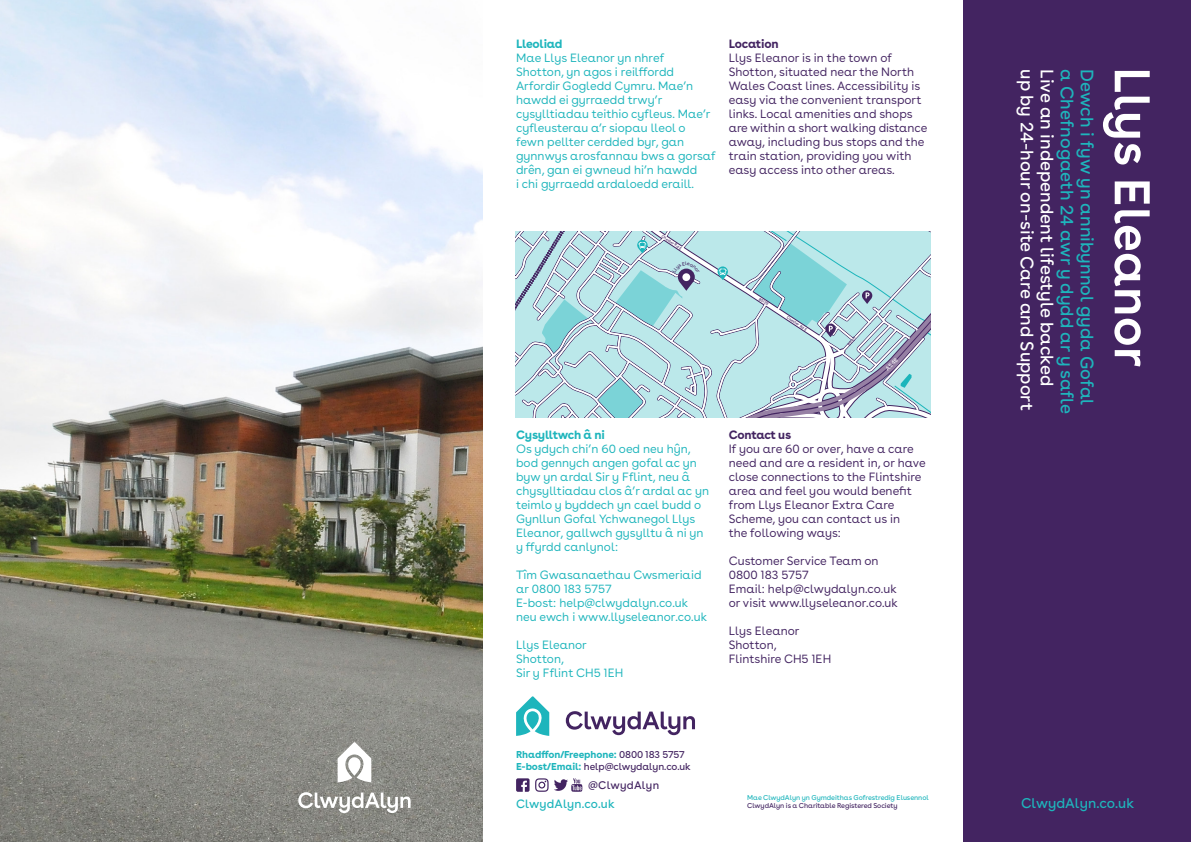
<style>
.page{position:relative;width:1191px;height:842px;background:#fff}
.page>*{position:absolute;margin:0;border:0;box-sizing:border-box;transform-origin:0 0}
.t1{font:600 50px "Buenos Aires";color:#fff}
.t2{font:18px "Buenos Aires";color:#fff}
.t3{font:18px "Buenos Aires";color:#1eb5bc}
.t4{font:14px "Buenos Aires";color:#1eb5bc}
.t5{font:12px/14px "Buenos Aires";color:#1eb5bc}
.t6{font:12px/14px "Buenos Aires";color:#432461}
.t7{font:700 12px "Buenos Aires";letter-spacing:-.02em;color:#1eb5bc}
.t8{font:700 12px "Buenos Aires";letter-spacing:-.02em;color:#432461}
.t9{font:12px "Buenos Aires";letter-spacing:.01em;color:#1eb5bc}
.t10{font:11px "Buenos Aires";letter-spacing:.02em;color:#432461}
.t11{font:700 10px/12px "Buenos Aires";letter-spacing:-.01em;color:#1eb5bc}
.t12{font:7px "Buenos Aires";letter-spacing:-.01em;color:#1eb5bc}
.t13{font:7px "Buenos Aires";letter-spacing:-.01em;color:#432461}
.t14{font:5.8px "Buenos Aires";color:#fff}
.t15{font:3.9px "Buenos Aires";color:#432461}
.s1{font-weight:400;color:#432461}
</style>
<div class="page">
<img style="left:0;top:0;width:482px;height:842px">
<div style="left:963px;top:0;width:228px;height:842px;background:#432461"></div>
<svg style="left:566px;top:711px;width:129px;height:24px"></svg>
<svg style="left:516px;top:696px;width:33px;height:40px"></svg>
<svg style="left:535px;top:778px;width:13px;height:14px"></svg>
<svg style="left:516px;top:778px;width:13px;height:14px"></svg>
<svg style="left:554px;top:778px;width:28px;height:14px"></svg>
<svg style="left:298px;top:792px;width:112px;height:21px"></svg>
<svg style="left:337px;top:742px;width:34px;height:40px"></svg>
<svg style="left:516px;top:231px;width:414px;height:187px;background:#b1d6de"></svg>
<p class="t7" style="left:516px;top:34px;width:48px">Lleoliad</p>
<p class="t5" style="left:516px;top:50px;width:201px">Mae Llys Eleanor yn nhref<br>Shotton, yn agos i reilffordd<br>Arfordir Gogledd Cymru. Mae’n hawdd ei gyrraedd trwy’r cysylltiadau teithio cyfleus. Mae’r cyfleusterau a’r siopau lleol o fewn pellter cerdded byr, gan gynnwys arosfannau bws a gorsaf drên, gan ei gwneud hi’n hawdd<br>i chi gyrraedd ardaloedd eraill.</p>
<p class="t8" style="left:729px;top:34px;width:51px">Location</p>
<p class="t6" style="left:729px;top:50px;width:200px">Llys Eleanor is in the town of Shotton, situated near the North Wales Coast lines. Accessibility is easy via the convenient transport links. Local amenities and shops are within a short walking distance away, including bus stops and the train station, providing you with easy access into other areas.</p>
<p class="t15" style="left:663px;top:233px;width:25px;rotate:33deg">Chester Rd E</p>
<p class="t15" style="left:761px;top:296px;width:12px;rotate:33deg">B5129</p>
<p class="t15" style="left:789px;top:314px;width:25px;rotate:33deg">Chester Rd E</p>
<p class="t15" style="left:846px;top:343px;width:11px;rotate:-48deg">B5411</p>
<p class="t14" style="left:883px;top:366px;width:16px;rotate:-43deg">A548</p>
<p class="t7" style="left:516px;top:424px;width:90px">Cysylltwch â ni</p>
<p class="t5" style="left:516px;top:440px;width:194px">Os ydych chi’n 60 oed neu hŷn, bod gennych angen gofal ac yn byw yn ardal Sir y Fflint, neu â chysylltiadau clos â’r ardal ac yn teimlo y byddech yn cael budd o<br>Gynllun Gofal Ychwanegol Llys<br>Eleanor, gallwch gysylltu â ni yn y ffyrdd canlynol:</p>
<p class="t5" style="left:516px;top:566px;width:192px">Tîm Gwasanaethau Cwsmeriaid ar 0800 183 5757<br>E-bost: help@clwydalyn.co.uk neu ewch i www.llyseleanor.co.uk</p>
<p class="t5" style="left:516px;top:636px;width:109px">Llys Eleanor<br>Shotton,<br>Sir y Fflint CH5 1EH</p>
<p class="t8" style="left:729px;top:424px;width:64px">Contact us</p>
<p class="t6" style="left:729px;top:440px;width:198px">If you are 60 or over, have a care need and are a resident in, or have close connections to the Flintshire area and feel you would benefit from Llys Eleanor Extra Care<br>Scheme, you can contact us in<br>the following ways:</p>
<p class="t6" style="left:729px;top:552px;width:171px">Customer Service Team on<br>0800 183 5757<br>Email: help@clwydalyn.co.uk or visit www.llyseleanor.co.uk</p>
<p class="t6" style="left:729px;top:622px;width:104px">Llys Eleanor<br>Shotton,<br>Flintshire CH5 1EH</p>
<p class="t11" style="left:516px;top:747px;width:176px">Rhadffon/Freephone: <span class="s1">0800 183 5757<br></span>E-bost/Email: <span class="s1">help@clwydalyn.co.uk</span></p>
<p class="t10" style="left:588px;top:776px;width:72px">@ClwydAlyn</p>
<p class="t12" style="left:747px;top:792px;width:183px">Mae ClwydAlyn yn Gymdeithas Gofrestredig Elusennol</p>
<p class="t9" style="left:516px;top:794px;width:100px">ClwydAlyn.co.uk</p>
<p class="t13" style="left:747px;top:800px;width:152px">ClwydAlyn is a Charitable Registered Society</p>
<h2 class="t2" style="left:1041px;top:69px;width:343px;rotate:90deg">up by 24-hour on-site Care and Support</h2>
<h2 class="t2" style="left:1061px;top:69px;width:319px;rotate:90deg">Live an independent lifestyle backed</h2>
<h2 class="t3" style="left:1081px;top:69px;width:347px;rotate:90deg">a Chefnogaeth 24 awr y dydd ar y safle</h2>
<h2 class="t3" style="left:1101px;top:69px;width:338px;rotate:90deg">Dewch i fyw yn annibynnol gyda Gofal</h2>
<h1 class="t1" style="left:1174px;top:67px;width:302px;rotate:90deg">Llys Eleanor</h1>
<p class="t4" style="left:1021px;top:792px;width:115px">ClwydAlyn.co.uk</p>
</div>
